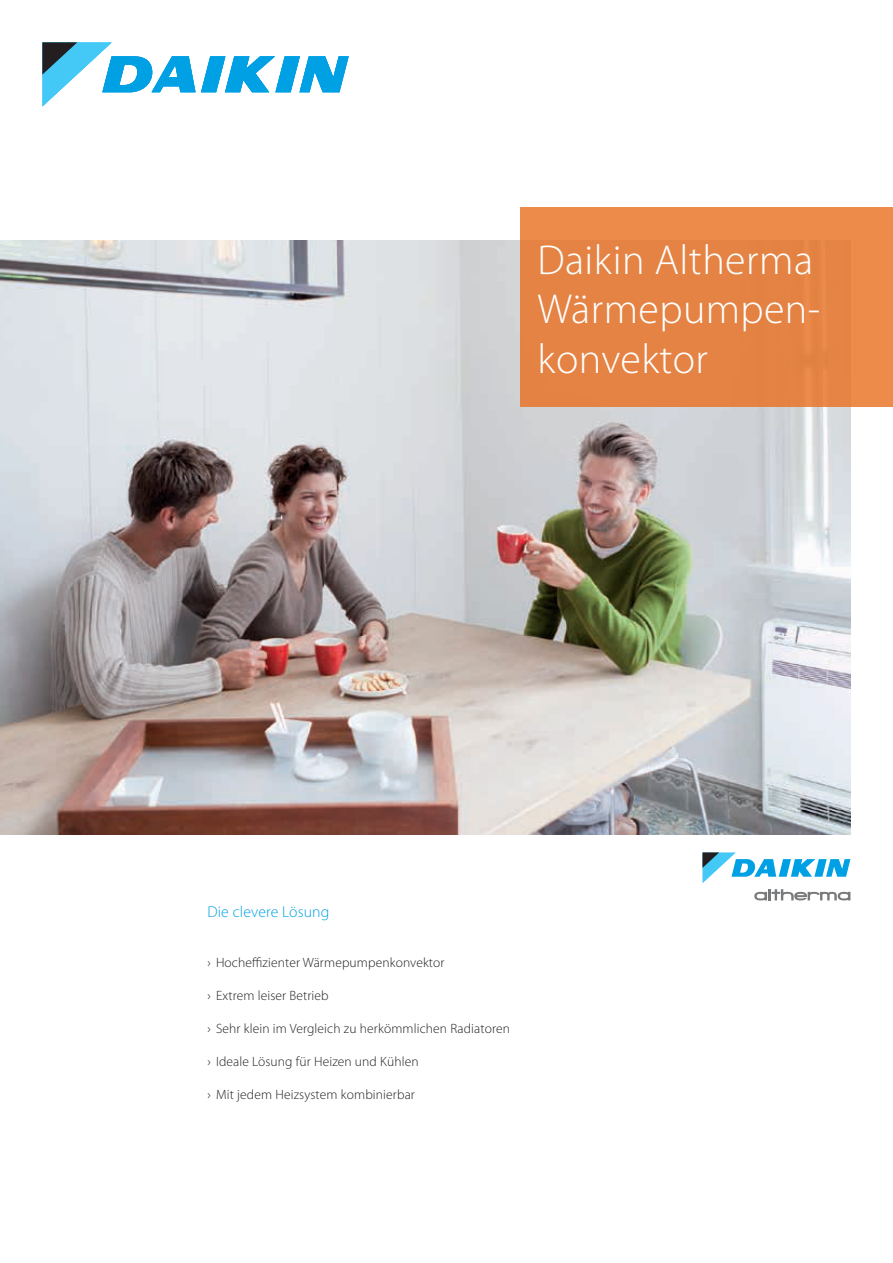
<style>
.page{position:relative;width:893px;height:1263px;background:#fff}
.page>*{position:absolute;margin:0;border:0;box-sizing:border-box;transform-origin:0 0}
.t1{font:300 42px/49.5px "Myriad Pro";letter-spacing:.01em;color:#fff}
.t2{font:300 15.75px "Myriad Pro";letter-spacing:.01em;color:#00a1e4}
.t3{font:300 13.5px "Myriad Pro";letter-spacing:.01em;color:#231f20}
</style>
<div class="page">
<svg style="left:43px;top:43px;width:306px;height:63px"></svg>
<img style="left:0;top:241px;width:850px;height:594px">
<div style="left:520px;top:208px;width:373px;height:199px;background:#e48344"></div>
<svg style="left:702px;top:852px;width:148px;height:31px"></svg>
<svg style="left:754px;top:889px;width:96px;height:11px"></svg>
<h1 class="t1" style="left:537px;top:235px;width:284px">Daikin Altherma<br>Wärmepumpen&shy;konvektor</h1>
<p class="t2" style="left:207px;top:903px;width:123px">Die clevere Lösung</p>
<p class="t3" style="left:207px;top:955px;width:238px">› Hocheffizienter Wärmepumpenkonvektor</p>
<p class="t3" style="left:207px;top:988px;width:123px">› Extrem leiser Betrieb</p>
<p class="t3" style="left:207px;top:1021px;width:304px">› Sehr klein im Vergleich zu herkömmlichen Radiatoren</p>
<p class="t3" style="left:207px;top:1054px;width:213px">› Ideale Lösung für Heizen und Kühlen</p>
<p class="t3" style="left:207px;top:1087px;width:209px">› Mit jedem Heizsystem kombinierbar</p>
</div>
